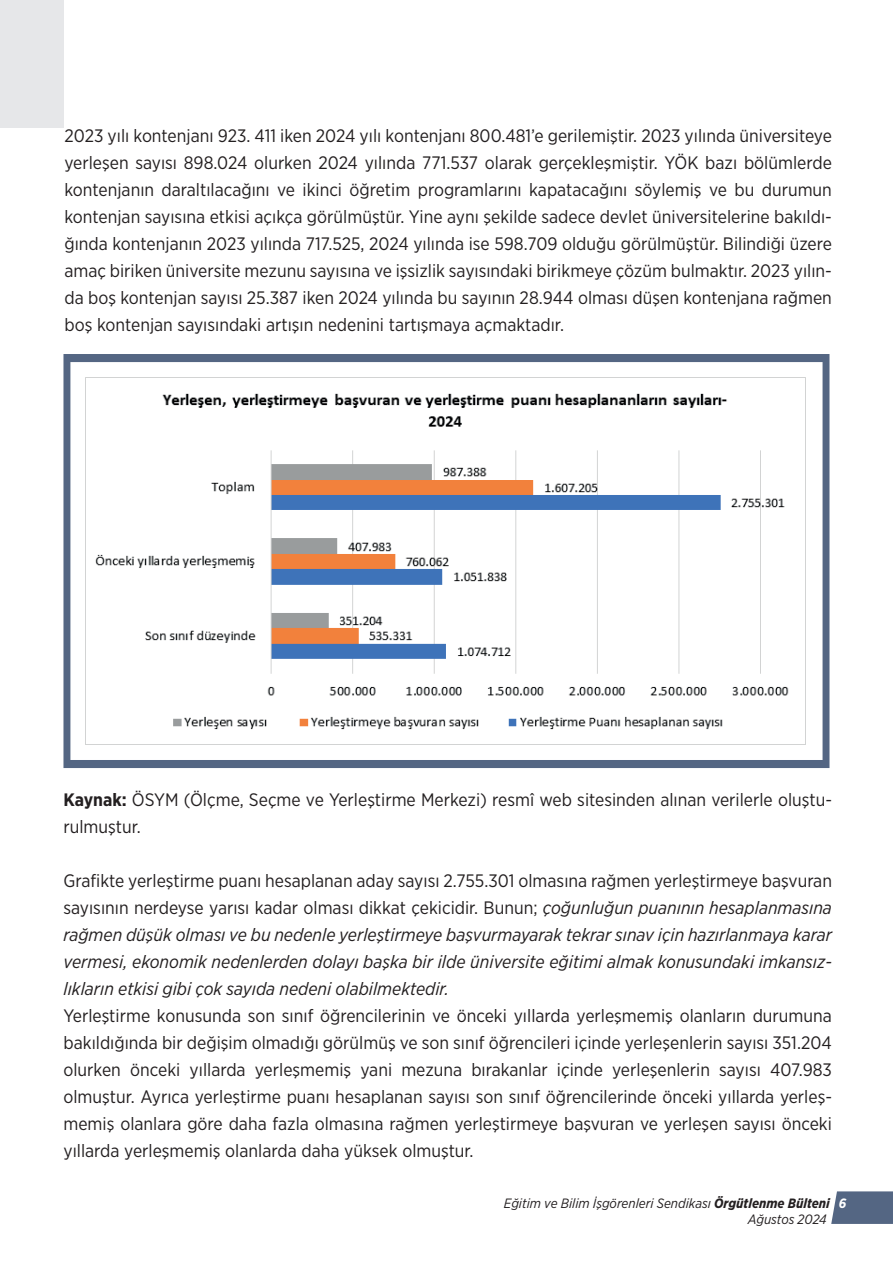
<style>
.page{position:relative;width:893px;height:1263px;background:#fff}
.page>*{position:absolute;margin:0;border:0;box-sizing:border-box;transform-origin:0 0}
.t1{font:18px/27px "Gotham Narrow";color:#231f20;text-align:justify}
.t2{font:italic 18px/27px "Gotham Narrow";color:#231f20;text-align:justify}
.t3{font:italic 13.5px/16.2px "Gotham Narrow";color:#231f20}
.s1{font-weight:700}
.s2{font-style:normal}
.s3{font-weight:700;color:#fff}
</style>
<div class="page">
<div style="left:0;top:0;width:64px;height:128px;background:#e6e7e9"></div>
<svg style="left:831px;top:1191px;width:62px;height:33px;background:#5e6f8a"></svg>
<svg style="left:63px;top:354px;width:766px;height:414px"></svg>
<img style="left:86px;top:378px;width:719px;height:366px">
<p class="t1" style="left:64px;top:122px;width:769px">2023 yılı kontenjanı 923. 411 iken 2024 yılı kontenjanı 800.481’e gerilemiştir. 2023 yılında üniversiteye yerleşen sayısı 898.024 olurken 2024 yılında 771.537 olarak gerçekleşmiştir. YÖK bazı bölümlerde kontenjanın daraltılacağını ve ikinci öğretim programlarını kapatacağını söylemiş ve bu durumun kontenjan sayısına etkisi açıkça görülmüştür. Yine aynı şekilde sadece devlet üniversitelerine bakıldı&shy;ğında kontenjanın 2023 yılında 717.525, 2024 yılında ise 598.709 olduğu görülmüştür. Bilindiği üzere amaç biriken üniversite mezunu sayısına ve işsizlik sayısındaki birikmeye çözüm bulmaktır. 2023 yılın&shy;da boş kontenjan sayısı 25.387 iken 2024 yılında bu sayının 28.944 olması düşen kontenjana rağmen boş kontenjan sayısındaki artışın nedenini tartışmaya açmaktadır.</p>
<p class="t1" style="left:63px;top:786px;width:770px"><span class="s1">Kaynak:</span> ÖSYM (Ölçme, Seçme ve Yerleştirme Merkezi) resmî web sitesinden alınan verilerle oluştu&shy;rulmuştur.</p>
<p class="t2" style="left:63px;top:867px;width:770px"><span class="s2">Grafikte yerleştirme puanı hesaplanan aday sayısı 2.755.301 olmasına rağmen yerleştirmeye başvuran sayısının nerdeyse yarısı kadar olması dikkat çekicidir. Bunun;</span> çoğunluğun puanının hesaplanmasına rağmen düşük olması ve bu nedenle yerleştirmeye başvurmayarak tekrar sınav için hazırlanmaya karar vermesi, ekonomik nedenlerden dolayı başka bir ilde üniversite eğitimi almak konusundaki imkansız&shy;lıkların etkisi gibi çok sayıda nedeni olabilmektedir.</p>
<p class="t1" style="left:63px;top:1002px;width:770px">Yerleştirme konusunda son sınıf öğrencilerinin ve önceki yıllarda yerleşmemiş olanların durumuna bakıldığında bir değişim olmadığı görülmüş ve son sınıf öğrencileri içinde yerleşenlerin sayısı 351.204 olurken önceki yıllarda yerleşmemiş yani mezuna bırakanlar içinde yerleşenlerin sayısı 407.983 olmuştur. Ayrıca yerleştirme puanı hesaplanan sayısı son sınıf öğrencilerinde önceki yıllarda yerleş&shy;memiş olanlara göre daha fazla olmasına rağmen yerleştirmeye başvuran ve yerleşen sayısı önceki yıllarda yerleşmemiş olanlarda daha yüksek olmuştur.</p>
<p class="t3" style="left:748px;top:1195px;width:100px;text-indent:-244px">Eğitim ve Bilim İşgörenleri Sendikası <span class="s1">Örgütlenme Bülteni</span> <span class="s3">6<br></span>Ağustos 2024</p>
</div>
